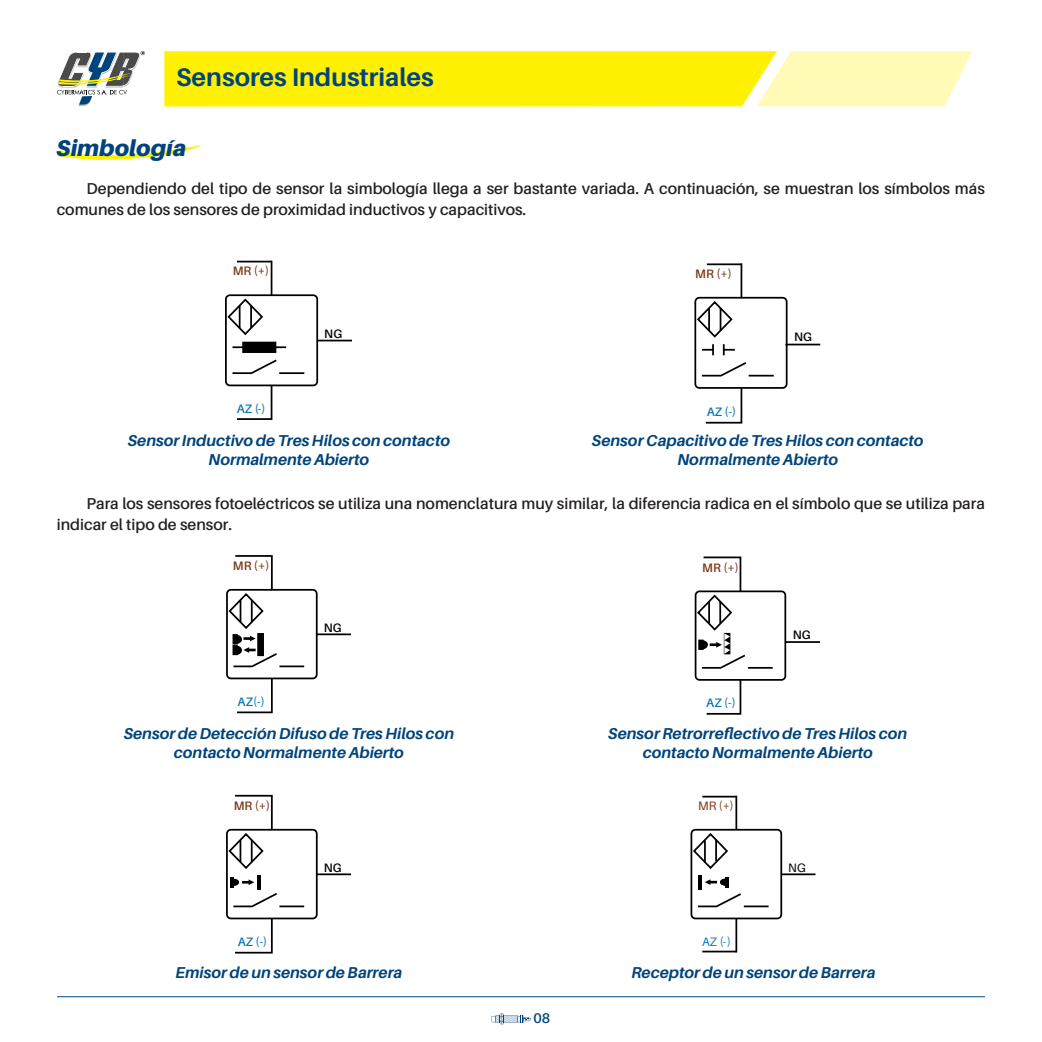
<style>
.page{position:relative;width:1042px;height:1042px;background:#fff}
.page>*{position:absolute;margin:0;border:0;box-sizing:border-box;transform-origin:0 0}
.t1{font:700 25.38px "Aileron";color:#00447b}
.t2{font:italic 900 22.75px "Aileron";color:#00447b}
.t3{font:italic 700 15.75px/18.9px "Aileron";color:#00447b;text-align:center}
.t4{font:600 15.75px/21px "Aileron";color:#231f20}
.t5{font:600 14px "Aileron";color:#034b7d}
.t6{font:600 12.25px "Aileron";color:#0873bb}
.t7{font:600 12.25px "Aileron";color:#793416}
.t8{font:600 12.25px "Aileron";letter-spacing:.005em;color:#000001}
.t9{font:12.25px "Aileron";color:#0873bb}
.t10{font:12.25px "Aileron";color:#793416}
.t11{font:12.25px "Aileron";color:#000001}
</style>
<div class="page">
<svg style="left:164px;top:51px;width:808px;height:55px;background:#fff333"></svg>
<svg style="left:57px;top:51px;width:88px;height:55px"></svg>
<svg style="left:57px;top:145px;width:145px;height:15px"></svg>
<div style="left:225px;top:294px;width:93px;height:92px;border:2px solid #000001;border-radius:4px"></div>
<svg style="left:226px;top:297px;width:37px;height:39px"></svg>
<hr style="left:250px;top:305px;width:2px;height:23px;background:#000001">
<div style="left:242px;top:342px;width:34px;height:11px;background:#000001"></div>
<svg style="left:232px;top:346px;width:12px;height:2px"></svg>
<svg style="left:275px;top:346px;width:11px;height:2px"></svg>
<svg style="left:232px;top:359px;width:45px;height:15px"></svg>
<hr style="left:279px;top:372px;width:25px;height:2px;background:#000001">
<hr style="left:271px;top:261px;width:1px;height:34px;background:#000001">
<hr style="left:271px;top:385px;width:1px;height:35px;background:#000001">
<hr style="left:317px;top:340px;width:35px;height:1px;background:#000001">
<hr style="left:237px;top:261px;width:35px;height:1px;background:#000001">
<hr style="left:237px;top:418px;width:35px;height:2px;background:#000001">
<div style="left:694px;top:297px;width:93px;height:92px;border:2px solid #000001;border-radius:4px"></div>
<svg style="left:695px;top:300px;width:79px;height:77px"></svg>
<hr style="left:740px;top:263px;width:2px;height:35px;background:#000001">
<svg style="left:704px;top:386px;width:39px;height:38px"></svg>
<hr style="left:707px;top:263px;width:34px;height:2px;background:#000001">
<hr style="left:785px;top:344px;width:35px;height:1px;background:#000001">
<div style="left:226px;top:589px;width:92px;height:90px;border:2px solid #000001;border-radius:4px"></div>
<hr style="left:279px;top:665px;width:25px;height:2px;background:#000001">
<svg style="left:235px;top:676px;width:39px;height:38px"></svg>
<hr style="left:317px;top:633px;width:34px;height:2px;background:#000001">
<svg style="left:227px;top:555px;width:52px;height:113px"></svg>
<div style="left:226px;top:829px;width:92px;height:90px;border:2px solid #000001;border-radius:4px"></div>
<hr style="left:279px;top:905px;width:25px;height:2px;background:#000001">
<svg style="left:227px;top:794px;width:47px;height:76px"></svg>
<svg style="left:233px;top:916px;width:41px;height:38px"></svg>
<hr style="left:317px;top:873px;width:34px;height:2px;background:#000001">
<svg style="left:231px;top:877px;width:46px;height:31px"></svg>
<hr style="left:257px;top:875px;width:3px;height:14px;background:#000001">
<hr style="left:57px;top:996px;width:928px;height:1px;background:#034b7d">
<svg style="left:492px;top:1013px;width:39px;height:11px"></svg>
<div style="left:695px;top:590px;width:91px;height:91px;border:2px solid #000001;border-radius:4px"></div>
<hr style="left:748px;top:667px;width:24px;height:2px;background:#000001">
<svg style="left:705px;top:678px;width:37px;height:37px"></svg>
<svg style="left:696px;top:556px;width:51px;height:113px"></svg>
<hr style="left:786px;top:641px;width:34px;height:2px;background:#000001">
<div style="left:690px;top:829px;width:92px;height:90px;border:2px solid #000001;border-radius:4px"></div>
<svg style="left:691px;top:831px;width:38px;height:39px"></svg>
<hr style="left:704px;top:840px;width:2px;height:22px;background:#000001">
<hr style="left:715px;top:839px;width:2px;height:22px;background:#000001">
<hr style="left:744px;top:905px;width:24px;height:2px;background:#000001">
<hr style="left:735px;top:796px;width:2px;height:34px;background:#000001">
<hr style="left:735px;top:918px;width:2px;height:34px;background:#000001">
<hr style="left:781px;top:873px;width:34px;height:2px;background:#000001">
<hr style="left:702px;top:796px;width:34px;height:1px;background:#000001">
<hr style="left:702px;top:950px;width:34px;height:2px;background:#000001">
<svg style="left:697px;top:877px;width:44px;height:31px"></svg>
<hr style="left:698px;top:875px;width:4px;height:14px;background:#000001">
<h1 class="t1" style="left:176px;top:63px;width:259px">Sensores Industriales</h1>
<h2 class="t2" style="left:56px;top:134px;width:131px">Simbología</h2>
<p class="t4" style="left:57px;top:178px;width:929px;text-indent:30px">Dependiendo del tipo de sensor la simbología llega a ser bastante variada. A continuación, se muestran los símbolos más comunes de los sensores de proximidad inductivos y capacitivos.</p>
<p class="t7" style="left:233px;top:264px;width:38px">MR (+)</p>
<p class="t6" style="left:237px;top:402px;width:30px">AZ (-)</p>
<p class="t8" style="left:324px;top:327px;width:19px">NG</p>
<p class="t7" style="left:695px;top:267px;width:38px">MR (+)</p>
<p class="t6" style="left:707px;top:405px;width:31px">AZ (-)</p>
<p class="t8" style="left:794px;top:329px;width:19px">NG</p>
<p class="t3" style="left:128px;top:431px;width:324px">Sensor Inductivo de Tres Hilos con contacto<br>Normalmente Abierto</p>
<p class="t3" style="left:592px;top:431px;width:333px">Sensor Capacitivo de Tres Hilos con contacto<br>Normalmente Abierto</p>
<p class="t4" style="left:57px;top:493px;width:930px;text-indent:30px">Para los sensores fotoeléctricos se utiliza una nomenclatura muy similar, la diferencia radica en el símbolo que se utiliza para indicar el tipo de sensor.</p>
<p class="t7" style="left:233px;top:559px;width:38px">MR (+)</p>
<p class="t6" style="left:238px;top:695px;width:29px">AZ(-)</p>
<p class="t8" style="left:324px;top:621px;width:19px">NG</p>
<p class="t7" style="left:702px;top:561px;width:38px">MR (+)</p>
<p class="t6" style="left:706px;top:696px;width:31px">AZ (-)</p>
<p class="t8" style="left:793px;top:628px;width:19px">NG</p>
<p class="t3" style="left:124px;top:724px;width:332px">Sensor de Detección Difuso de Tres Hilos con contacto Normalmente Abierto</p>
<p class="t3" style="left:608px;top:724px;width:300px">Sensor Retrorreflectivo de Tres Hilos con contacto Normalmente Abierto</p>
<p class="t7" style="left:234px;top:799px;width:38px">MR (+)</p>
<p class="t6" style="left:238px;top:934px;width:31px">AZ (-)</p>
<p class="t8" style="left:324px;top:860px;width:19px">NG</p>
<p class="t10" style="left:698px;top:799px;width:37px">MR (+)</p>
<p class="t9" style="left:702px;top:935px;width:30px">AZ (-)</p>
<p class="t11" style="left:788px;top:861px;width:19px">NG</p>
<p class="t3" style="left:175px;top:963px;width:228px">Emisor de un sensor de Barrera</p>
<p class="t3" style="left:631px;top:963px;width:245px">Receptor de un sensor de Barrera</p>
<p class="t5" style="left:533px;top:1010px;width:18px">08</p>
</div>
